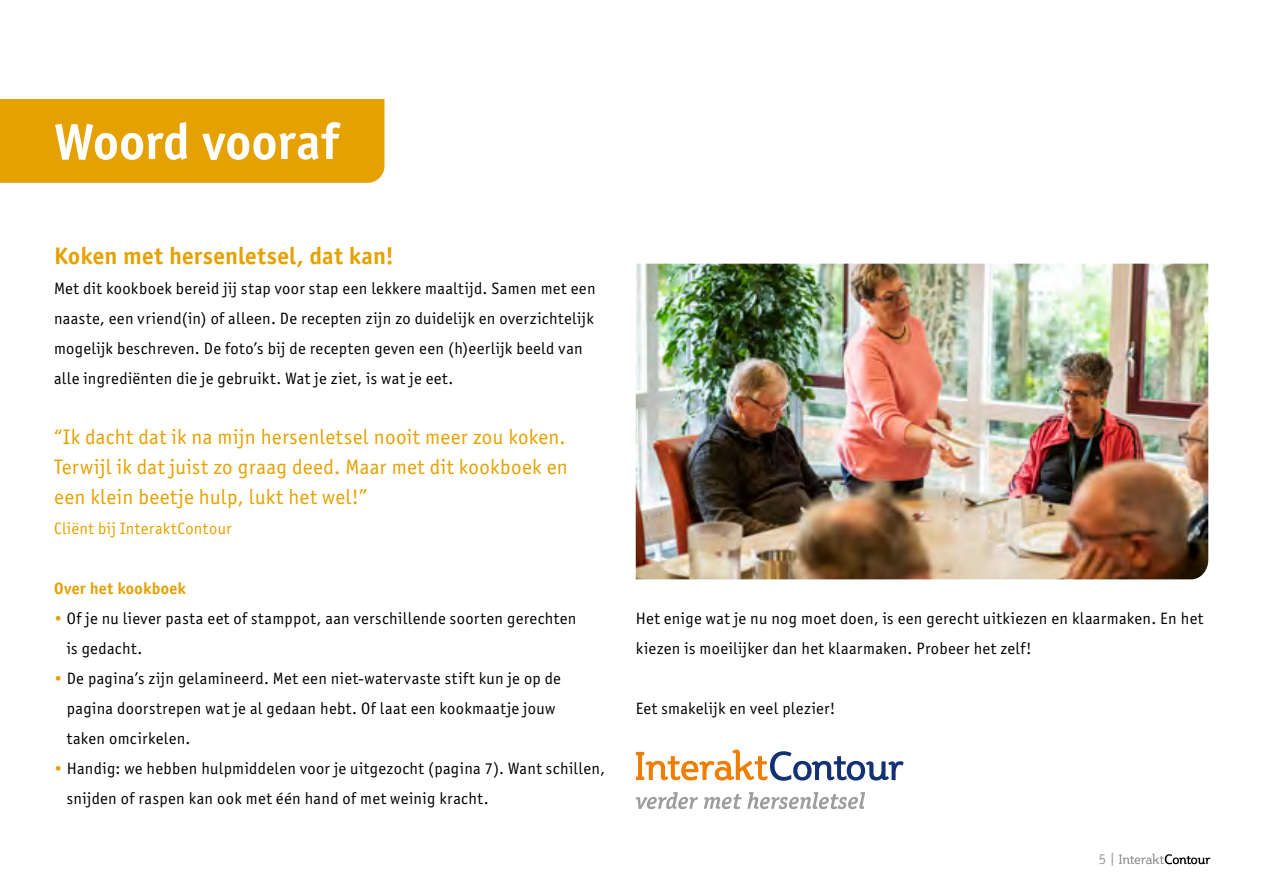
<style>
.page{position:relative;width:1263px;height:893px;background:#fff}
.page>*{position:absolute;margin:0;border:0;box-sizing:border-box;transform-origin:0 0}
.t1{font:700 51px "Officina Sans ITC Pro";letter-spacing:.01em;color:#fff}
.t2{font:700 24px "Officina Sans ITC Pro";letter-spacing:.01em;color:#e5a100}
.t3{font:21px/30px "Officina Sans ITC Pro";letter-spacing:.02em;color:#e5a100;text-align:justify}
.t4{font:16.5px/30px "Officina Sans ITC Pro";letter-spacing:.025em;color:#000}
.t5{font:16.5px "Officina Sans ITC Pro";letter-spacing:.025em;color:#e5a100}
.t6{font:700 16.5px "Officina Sans ITC Pro";letter-spacing:.02em;color:#e5a100}
.t7{font:15px "Officina Sans ITC Pro";color:#9d9d9c}
.s1{color:#e5a100}
</style>
<div class="page">
<svg style="left:1119px;top:854px;width:91px;height:10px"></svg>
<div style="left:0;top:99px;width:384px;height:84px;background:#e5a100"></div>
<svg style="left:636px;top:792px;width:62px;height:17px"></svg>
<svg style="left:704px;top:792px;width:161px;height:17px"></svg>
<svg style="left:636px;top:750px;width:268px;height:31px"></svg>
<img style="left:636px;top:264px;width:572px;height:315px">
<h1 class="t1" style="left:54px;top:110px;width:287px">Woord vooraf</h1>
<h2 class="t2" style="left:54px;top:241px;width:342px">Koken met hersenletsel, dat kan!</h2>
<p class="t4" style="left:54px;top:273px;width:543px">Met dit kookboek bereid jij stap voor stap een lekkere maaltijd. Samen met een naaste, een vriend(in) of alleen. De recepten zijn zo duidelijk en overzichtelijk mogelijk beschreven. De foto’s bij de recepten geven een (h)eerlijk beeld van alle ingrediënten die je gebruikt. Wat je ziet, is wat je eet.</p>
<p class="t3" style="left:54px;top:422px;width:515px">“Ik dacht dat ik na mijn hersenletsel nooit meer zou koken.<br>Terwijl ik dat juist zo graag deed. Maar met dit kookboek en een klein beetje hulp, lukt het wel!”</p>
<p class="t5" style="left:54px;top:519px;width:179px">Cliënt bij InteraktContour</p>
<p class="t6" style="left:54px;top:578px;width:133px">Over het kookboek</p>
<p class="t4" style="left:67px;top:603px;width:511px;text-indent:-13px"><span class="s1">•</span> Of je nu liever pasta eet of stamppot, aan verschillende soorten gerechten is gedacht.</p>
<p class="t4" style="left:67px;top:663px;width:496px;text-indent:-13px"><span class="s1">•</span> De pagina’s zijn gelamineerd. Met een niet-watervaste stift kun je op de pagina doorstrepen wat je al gedaan hebt. Of laat een kookmaatje jouw taken omcirkelen.</p>
<p class="t4" style="left:67px;top:753px;width:540px;text-indent:-13px"><span class="s1">•</span> Handig: we hebben hulpmiddelen voor je uitgezocht (pagina 7). Want schillen, snijden of raspen kan ook met één hand of met weinig kracht.</p>
<p class="t4" style="left:636px;top:603px;width:569px">Het enige wat je nu nog moet doen, is een gerecht uitkiezen en klaarmaken. En het kiezen is moeilijker dan het klaarmaken. Probeer het zelf!</p>
<p class="t4" style="left:636px;top:693px;width:201px">Eet smakelijk en veel plezier!</p>
<p class="t7" style="left:1099px;top:849px;width:17px">5 |</p>
</div>
